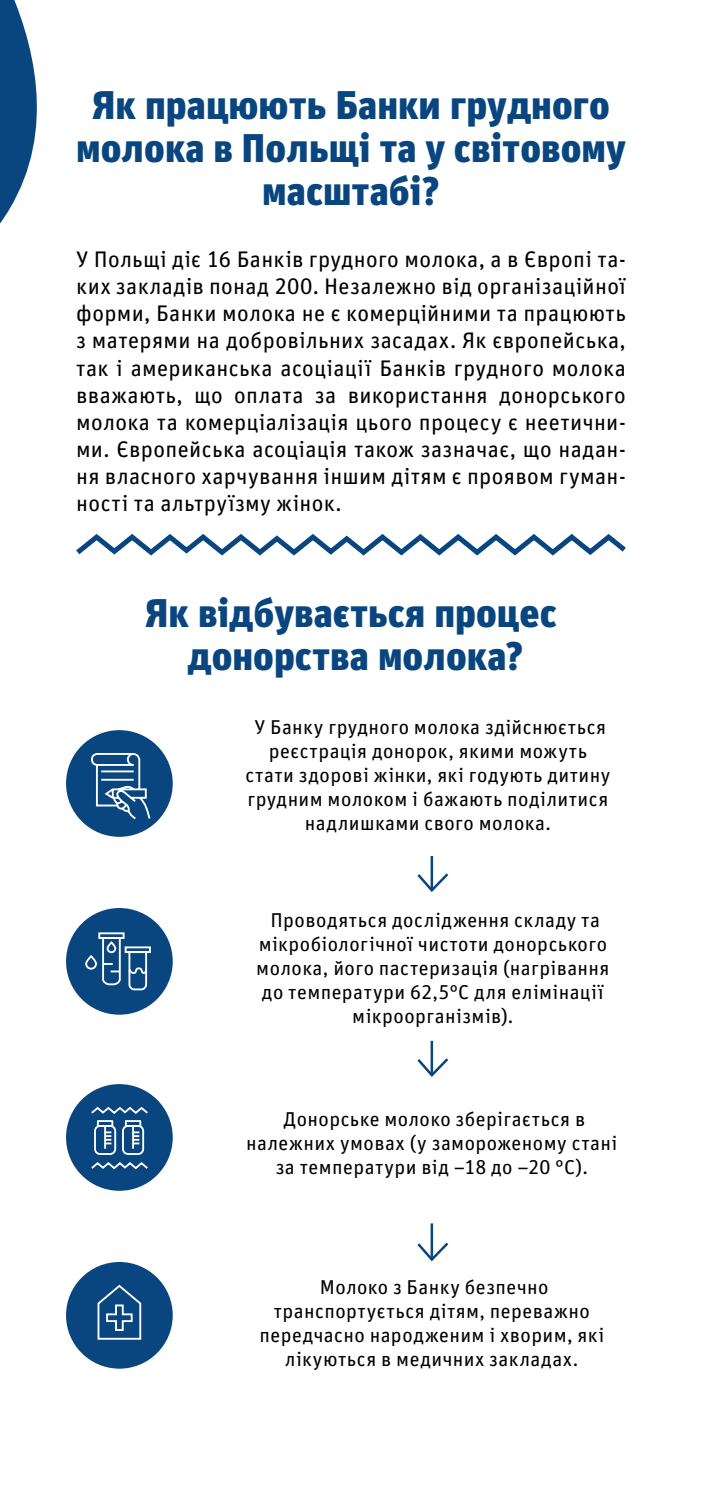
<style>
.page{position:relative;width:702px;height:1489px;background:#fff}
.page>*{position:absolute;margin:0;border:0;box-sizing:border-box;transform-origin:0 0}
.t1{font:900 40px/43.2px "FF Unit Pro";color:#09467f;text-align:center}
.t2{font:22.5px/27px "FF Unit Pro";letter-spacing:.015em;color:#000;text-align:justify}
.t3{font:20px/24px "FF Unit Pro";letter-spacing:.02em;color:#000;text-align:center}
</style>
<div class="page">
<div style="left:65px;top:1260px;width:109px;height:109px;background:#09467f;border-radius:50%"></div>
<div style="left:64px;top:1259px;width:111px;height:111px;border:2px solid #fff;border-radius:50%"></div>
<svg style="left:97px;top:1284px;width:45px;height:56px"></svg>
<svg style="left:0;top:0;width:37px;height:224px;fill:#09467f"></svg>
<svg style="left:76px;top:534px;width:550px;height:22px"></svg>
<div style="left:65px;top:729px;width:109px;height:108px;background:#09467f;border-radius:50%"></div>
<div style="left:64px;top:728px;width:111px;height:111px;border:2px solid #fff;border-radius:50%"></div>
<svg style="left:91px;top:753px;width:60px;height:67px"></svg>
<div style="left:65px;top:906px;width:109px;height:109px;background:#09467f;border-radius:50%"></div>
<div style="left:64px;top:905px;width:111px;height:111px;border:2px solid #fff;border-radius:50%"></div>
<svg style="left:85px;top:932px;width:66px;height:59px"></svg>
<div style="left:65px;top:1082px;width:109px;height:109px;background:#09467f;border-radius:50%"></div>
<div style="left:64px;top:1081px;width:111px;height:111px;border:2px solid #fff;border-radius:50%"></div>
<svg style="left:91px;top:1106px;width:57px;height:64px"></svg>
<hr style="left:430px;top:856px;width:3px;height:32px;background:#09467f">
<svg style="left:417px;top:870px;width:32px;height:22px"></svg>
<hr style="left:430px;top:1040px;width:3px;height:33px;background:#09467f">
<svg style="left:417px;top:1055px;width:32px;height:22px"></svg>
<hr style="left:430px;top:1223px;width:3px;height:34px;background:#09467f">
<svg style="left:417px;top:1239px;width:32px;height:23px"></svg>
<h1 class="t1" style="left:76px;top:86px;width:551px">Як працюють Банки грудного молока в Польщі та у світовому масштабі?</h1>
<p class="t2" style="left:76px;top:247px;width:551px">У Польщі діє 16 Банків грудного молока, а в Європі та&shy;ких закладів понад 200. Незалежно від організаційної форми, Банки молока не є комерційними та працюють з матерями на добровільних засадах. Як європейська, так і американська асоціації Банків грудного молока вважають, що оплата за використання донорського молока та комерціалізація цього процесу є неетични&shy;ми. Європейська асоціація також зазначає, що надан&shy;ня власного харчування іншим дітям є проявом гуман&shy;ності та альтруїзму жінок.</p>
<h1 class="t1" style="left:145px;top:594px;width:413px">Як відбувається процес донорства молока?</h1>
<p class="t3" style="left:245px;top:716px;width:366px">У Банку грудного молока здійснюється реєстрація донорок, якими можуть стати здорові жінки, які годують дитину грудним молоком і бажають поділитися надлишками свого молока.</p>
<p class="t3" style="left:256px;top:909px;width:354px">Проводяться дослідження складу та мікробіологічної чистоти донорського молока, його пастеризація (нагрівання до температури 62,5°C для елімінації мікроорганізмів).</p>
<p class="t3" style="left:246px;top:1107px;width:373px">Донорське молоко зберігається в належних умовах (у замороженому стані за температури від –18 до –20 °C).</p>
<p class="t3" style="left:259px;top:1275px;width:346px">Молоко з Банку безпечно транспортується дітям, переважно передчасно народженим і хворим, які лікуються в медичних закладах.</p>
</div>
